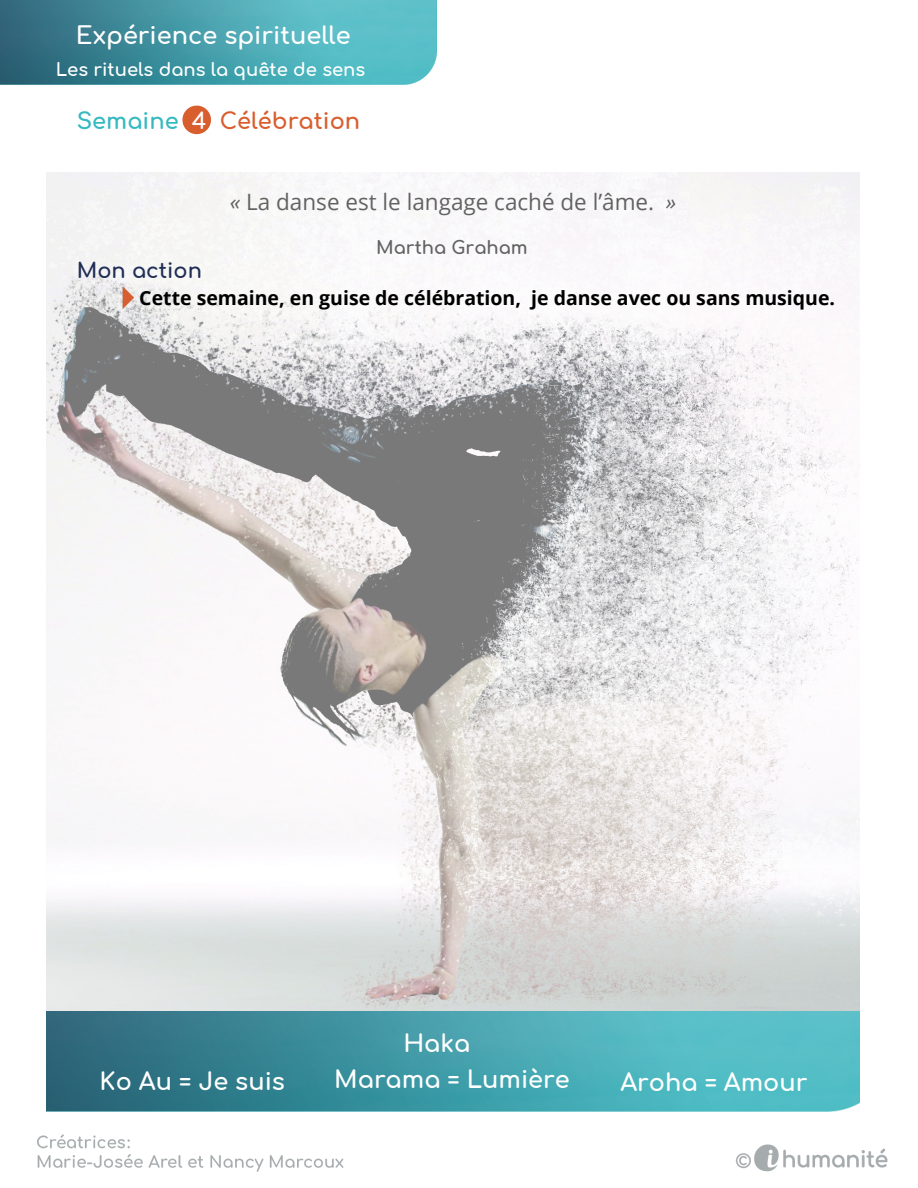
<style>
.page{position:relative;width:918px;height:1188px;background:#fff}
.page>*{position:absolute;margin:0;border:0;box-sizing:border-box;transform-origin:0 0}
.t1{font:700 24px "Comfortaa";color:#fff}
.t2{font:22.5px "Open Sans";color:#626262}
.t3{font:700 22.5px "Comfortaa";color:#d85e2e}
.t4{font:700 21px "Comfortaa";color:#202e56}
.t5{font:700 19.5px "Open Sans";color:#000}
.t6{font:700 18px "Comfortaa";color:#fff}
.t7{font:700 18px "Comfortaa";color:#626262}
.s1{color:#36b8c1}
.s2{color:#fff}
.s3{font-style:italic}
</style>
<div class="page">
<img style="left:37px;top:1111px;width:851px;height:61px">
<img style="left:47px;top:172px;width:813px;height:839px">
<img style="left:115px;top:284px;width:27px;height:27px">
<svg style="left:182px;top:106px;width:29px;height:28px"></svg>
<img style="left:0;top:0;width:436px;height:84px">
<img style="left:47px;top:1011px;width:813px;height:100px">
<p class="t1" style="left:76px;top:23px;width:276px">Expérience spirituelle</p>
<p class="t6" style="left:56px;top:60px;width:311px">Les rituels dans la quête de sens</p>
<p class="t3" style="left:77px;top:109px;width:285px"><span class="s1">Semaine</span> <span class="s2">4</span> Célébration</p>
<p class="t2" style="left:230px;top:186px;width:448px"><span class="s3">«</span> La danse est le langage caché de l’âme. <span class="s3">»</span></p>
<p class="t7" style="left:376px;top:238px;width:153px">Martha Graham</p>
<p class="t4" style="left:77px;top:259px;width:127px">Mon action</p>
<p class="t5" style="left:139px;top:284px;width:697px">Cette semaine, en guise de célébration, je danse avec ou sans musique.</p>
<p class="t1" style="left:403px;top:1030px;width:68px">Haka</p>
<p class="t1" style="left:100px;top:1069px;width:187px">Ko Au = Je suis</p>
<p class="t1" style="left:334px;top:1067px;width:237px">Marama = Lumière</p>
<p class="t1" style="left:620px;top:1070px;width:189px">Aroha = Amour</p>
</div>
